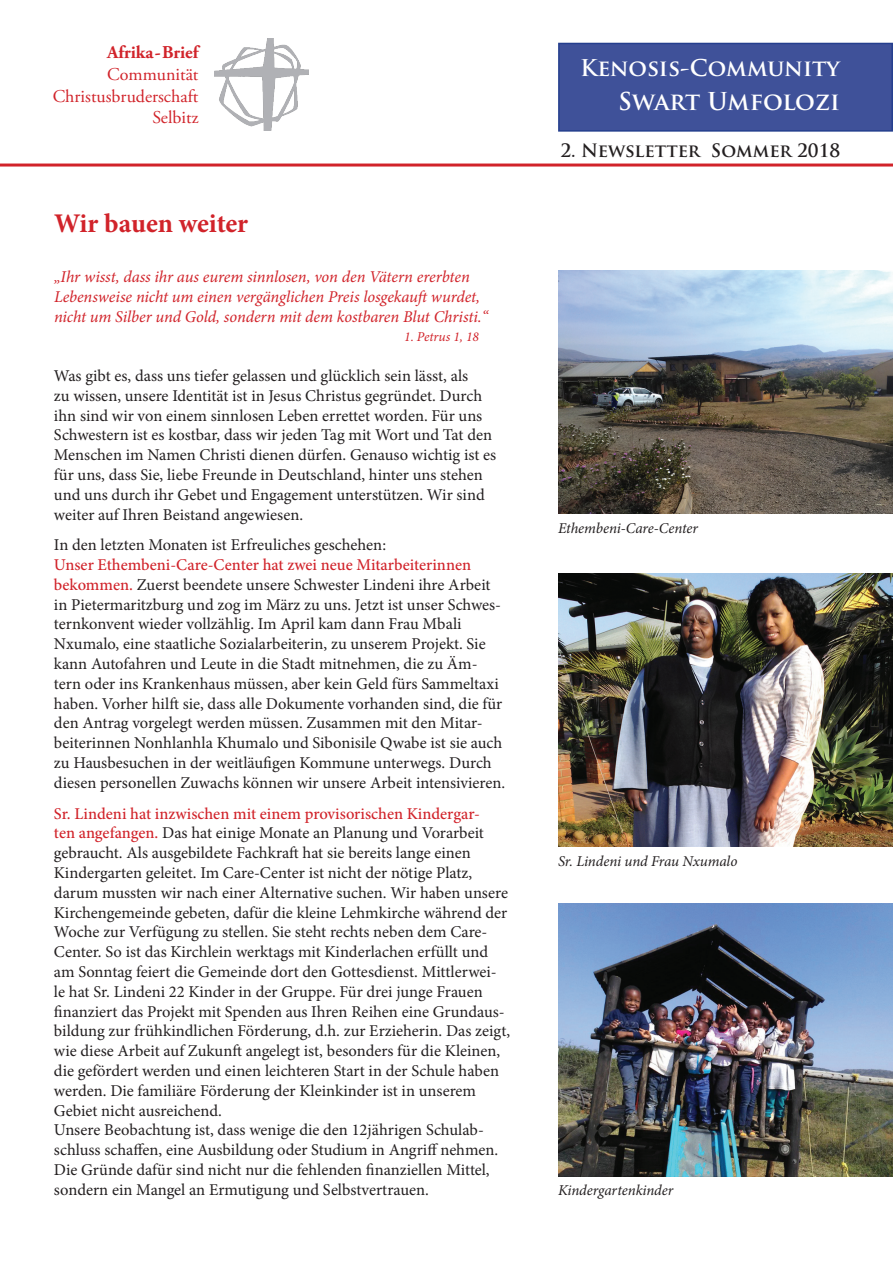
<style>
.page{position:relative;width:893px;height:1263px;background:#fff}
.page>*{position:absolute;margin:0;border:0;box-sizing:border-box;transform-origin:0 0}
.t1{font:700 27px "Minion Pro";letter-spacing:-.005em;color:#d1232a}
.t2{font:700 24px "Trajan Pro";color:#fff}
.t3{font:700 22.5px "Trajan Pro";color:#fff}
.t4{font:18px/21.6px "Adobe Garamond Pro";color:#d1232a;text-align:right}
.t5{font:700 18px "Trajan Pro";color:#231f20}
.t6{font:700 18px "Adobe Garamond Pro";color:#d1232a}
.t7{font:16.5px/19.8px "Minion Pro";color:#231f20}
.t8{font:italic 16.5px/19.8px "Minion Pro";letter-spacing:-.005em;color:#d1232a}
.t9{font:italic 15px "Minion Pro";letter-spacing:-.01em;color:#231f20}
.t10{font:italic 13.5px "Minion Pro";letter-spacing:-.005em;color:#d1232a}
.s1{font-weight:500;color:#d1232a}
</style>
<div class="page">
<div style="left:559px;top:43px;width:333px;height:88px;background:#3f5199"></div>
<div style="left:558px;top:43px;width:335px;height:89px;border:2px solid #253f8e"></div>
<img style="left:215px;top:39px;width:93px;height:92px">
<hr style="left:0;top:164px;width:893px;height:3px;background:#d1232a">
<img style="left:558px;top:573px;width:335px;height:273px">
<img style="left:558px;top:904px;width:335px;height:273px">
<img style="left:558px;top:270px;width:335px;height:243px">
<p class="t6" style="left:107px;top:42px;width:93px">Afrika-Brief</p>
<p class="t4" style="left:53px;top:64px;width:147px">Communität<br>Christusbruderschaft<br>Selbitz</p>
<h1 class="t1" style="left:54px;top:204px;width:196px">Wir bauen weiter</h1>
<p class="t8" style="left:54px;top:267px;width:436px">„Ihr wisst, dass ihr aus eurem sinnlosen, von den Vätern ererbten<br>Lebensweise nicht um einen vergänglichen Preis losgekauft wurdet, nicht um Silber und Gold, sondern mit dem kostbaren Blut Christi.“</p>
<p class="t10" style="left:404px;top:328px;width:76px">1. Petrus 1, 18</p>
<p class="t7" style="left:54px;top:366px;width:444px">Was gibt es, dass uns tiefer gelassen und glücklich sein lässt, als<br>zu wissen, unsere Identität ist in Jesus Christus gegründet. Durch ihn sind wir von einem sinnlosen Leben errettet worden. Für uns Schwestern ist es kostbar, dass wir jeden Tag mit Wort und Tat den Menschen im Namen Christi dienen dürfen. Genauso wichtig ist es für uns, dass Sie, liebe Freunde in Deutschland, hinter uns stehen und uns durch ihr Gebet und Engagement unterstützen. Wir sind weiter auf Ihren Beistand angewiesen.</p>
<p class="t7" style="left:54px;top:535px;width:334px">In den letzten Monaten ist Erfreuliches geschehen:</p>
<p class="t7" style="left:54px;top:555px;width:453px"><span class="s1">Unser Ethembeni-Care-Center hat zwei neue Mitarbeiterinnen bekommen.</span> Zuerst beendete unsere Schwester Lindeni ihre Arbeit in Pietermaritzburg und zog im März zu uns. Jetzt ist unser Schwes&shy;ternkonvent wieder vollzählig. Im April kam dann Frau Mbali Nxumalo, eine staatliche Sozialarbeiterin, zu unserem Projekt. Sie kann Autofahren und Leute in die Stadt mitnehmen, die zu Äm&shy;tern oder ins Krankenhaus müssen, aber kein Geld fürs Sammeltaxi haben. Vorher hilft sie, dass alle Dokumente vorhanden sind, die für den Antrag vorgelegt werden müssen. Zusammen mit den Mitar&shy;beiterinnen Nonhlanhla Khumalo und Sibonisile Qwabe ist sie auch zu Hausbesuchen in der weitläufigen Kommune unterwegs. Durch diesen personellen Zuwachs können wir unsere Arbeit intensivieren.</p>
<p class="t7" style="left:54px;top:803px;width:458px"><span class="s1">Sr. Lindeni hat inzwischen mit einem provisorischen Kindergar-<br>ten angefangen.</span> Das hat einige Monate an Planung und Vorarbeit gebraucht. Als ausgebildete Fachkraft hat sie bereits lange einen Kindergarten geleitet. Im Care-Center ist nicht der nötige Platz, darum mussten wir nach einer Alternative suchen. Wir haben unsere Kirchengemeinde gebeten, dafür die kleine Lehmkirche während der Woche zur Verfügung zu stellen. Sie steht rechts neben dem Care-Center. So ist das Kirchlein werktags mit Kinderlachen erfüllt und am Sonntag feiert die Gemeinde dort den Gottesdienst. Mittlerwei&shy;le hat Sr. Lindeni 22 Kinder in der Gruppe. Für drei junge Frauen finanziert das Projekt mit Spenden aus Ihren Reihen eine Grundaus&shy;bildung zur frühkindlichen Förderung, d.h. zur Erzieherin. Das zeigt, wie diese Arbeit auf Zukunft angelegt ist, besonders für die Kleinen, die gefördert werden und einen leichteren Start in der Schule haben werden. Die familiäre Förderung der Kleinkinder ist in unserem Gebiet nicht ausreichend.<br>Unsere Beobachtung ist, dass wenige die den 12jährigen Schulab&shy;schluss schaffen, eine Ausbildung oder Studium in Angriff nehmen.<br>Die Gründe dafür sind nicht nur die fehlenden finanziellen Mittel, sondern ein Mangel an Ermutigung und Selbstvertrauen.</p>
<h3 class="t3" style="left:580px;top:54px;width:261px">Kenosis-Community</h3>
<h2 class="t2" style="left:618px;top:87px;width:223px">Swart Umfolozi</h2>
<p class="t5" style="left:560px;top:139px;width:282px">2. Newsletter Sommer 2018</p>
<p class="t9" style="left:558px;top:518px;width:141px">Ethembeni-Care-Center</p>
<p class="t9" style="left:558px;top:851px;width:181px">Sr. Lindeni und Frau Nxumalo</p>
<p class="t9" style="left:558px;top:1180px;width:117px">Kindergartenkinder</p>
</div>
